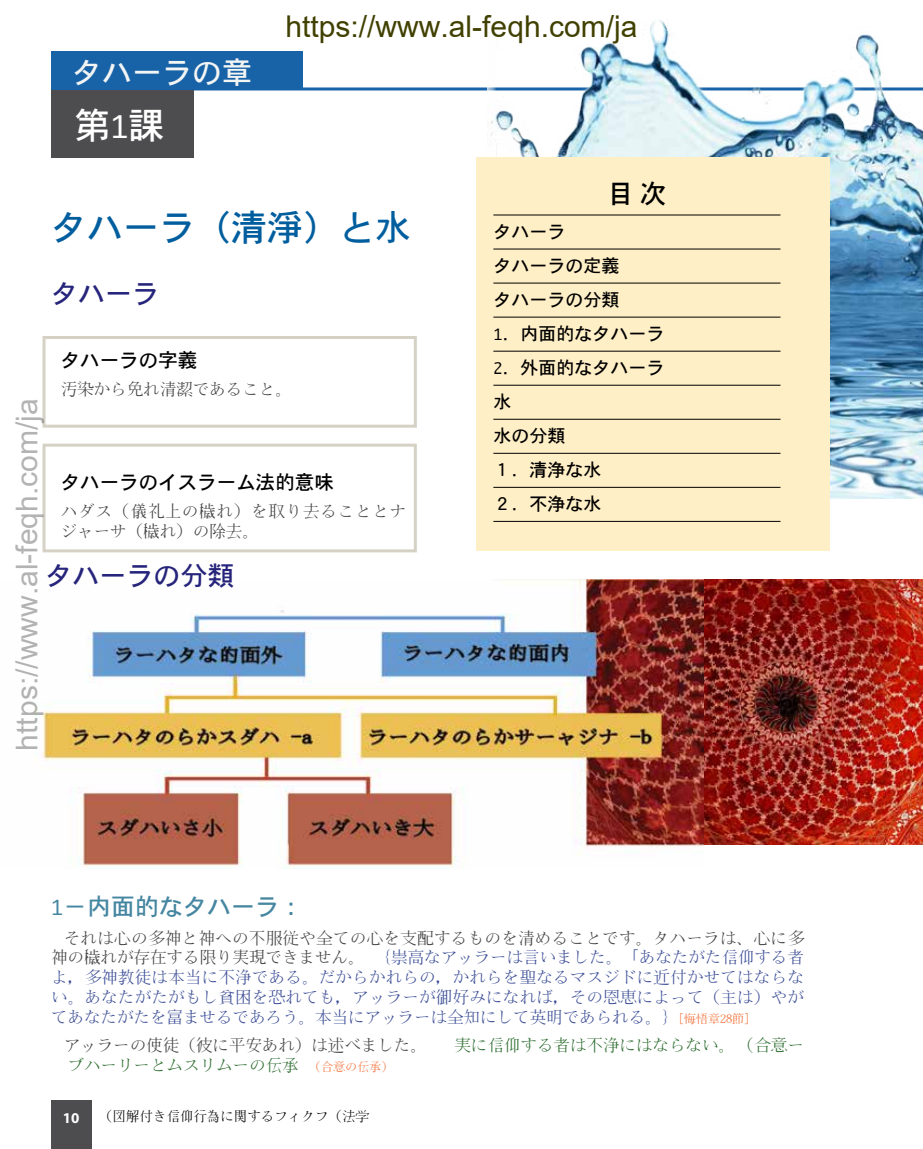
<style>
.page{position:relative;width:923px;height:1149px;background:#fff}
.page>*{position:absolute;margin:0;border:0;box-sizing:border-box;transform-origin:0 0}
.t1{font:36px "Apple osaka unicode";color:#005e9e}
.t2{font:36px "Apple osaka unicode";color:#fff}
.t3{font:30px "Arial";color:#404000}
.t4{font:30px "Arial";color:rgb(0 0 0/.3)}
.t5{font:30px "Apple osaka unicode";color:#f3f4f4}
.t6{font:27px "Apple osaka unicode";color:#26247b}
.t7{font:27px "Apple osaka unicode";color:#000}
.t8{font:24px "Apple osaka unicode";color:#4586a1}
.t9{font:19.5px "Apple osaka unicode";color:#000}
.t10{font:18px/34px "Apple osaka unicode";color:#000}
.t11{font:16.5px/19.8px "Kochi Mincho";color:#3b4d96;text-align:justify}
.t12{font:16.5px/19.8px "Kochi Mincho";color:#2d6d30}
.t13{font:16.5px/19.8px "Kochi Mincho";letter-spacing:.05em;color:#414042}
.t14{font:16.5px "Kochi Mincho";color:#414042}
.t15{font:700 15px "Myriad Pro";color:#fff}
.t16{font:13.5px "Kochi Mincho";color:#000}
.s1{color:#414042}
.s2{font-size:12px;color:#f36c31}
</style>
<div class="page">
<hr style="left:51px;top:87px;width:872px;height:3px;background:#1863a7">
<div style="left:51px;top:1100px;width:41px;height:48px;background:#4d4d4f"></div>
<div style="left:51px;top:51px;width:251px;height:39px;background:#1863a7"></div>
<div style="left:51px;top:90px;width:142px;height:68px;background:#4d4d4f"></div>
<div style="left:43px;top:336px;width:374px;height:91px;border:3px solid #d5d2c5"></div>
<img style="left:703px;top:579px;width:220px;height:265px">
<img style="left:487px;top:20px;width:436px;height:478px">
<div style="left:43px;top:443px;width:374px;height:109px;border:3px solid #d5d2c5"></div>
<img style="left:35px;top:579px;width:668px;height:288px">
<div style="left:476px;top:158px;width:353px;height:392px;background:#ffefc6"></div>
<hr style="left:493px;top:215px;width:287px;height:1px;background:#000">
<hr style="left:493px;top:249px;width:287px;height:1px;background:#000">
<hr style="left:493px;top:283px;width:287px;height:1px;background:#000">
<hr style="left:493px;top:317px;width:287px;height:1px;background:#000">
<hr style="left:493px;top:351px;width:287px;height:1px;background:#000">
<hr style="left:493px;top:385px;width:287px;height:1px;background:#000">
<hr style="left:493px;top:419px;width:287px;height:1px;background:#000">
<hr style="left:493px;top:453px;width:287px;height:1px;background:#000">
<hr style="left:493px;top:487px;width:287px;height:1px;background:#000">
<hr style="left:493px;top:521px;width:287px;height:1px;background:#000">
<h2 class="t5" style="left:72px;top:51px;width:181px">タハーラの章</h2>
<h1 class="t2" style="left:75px;top:100px;width:92px">第1課</h1>
<h2 class="t3" style="left:285px;top:6px;width:353px">https://www.al-feqh.com/ja</h2>
<h1 class="t1" style="left:51px;top:202px;width:362px">タハーラ（清淨）と水</h1>
<h3 class="t6" style="left:51px;top:274px;width:109px">タハーラ</h3>
<p class="t9" style="left:61px;top:346px;width:138px">タハーラの字義</p>
<p class="t14" style="left:61px;top:381px;width:233px">汚染から免れ清潔であること。</p>
<h2 class="t4" style="left:6px;top:750px;width:353px;rotate:-90deg">https://www.al-feqh.com/ja</h2>
<p class="t9" style="left:61px;top:468px;width:275px">タハーラのイスラーム法的意味</p>
<p class="t13" style="left:61px;top:501px;width:347px">ハダス（儀礼上の穢れ）を取り去ることとナジャーサ（穢れ）の除去。ê</p>
<h3 class="t6" style="left:46px;top:556px;width:191px">タハーラの分類</h3>
<h3 class="t7" style="left:607px;top:174px;width:61px">目次</h3>
<p class="t10" style="left:493px;top:214px;width:172px">タハーラ<br>タハーラの定義<br>タハーラの分類<br>1．内面的なタハーラ<br>2．外面的なタハーラ水<br>水の分類<br>１．清浄な水<br>２．不浄な水</p>
<h3 class="t8" style="left:51px;top:889px;width:253px">1－内面的なタハーラ：</h3>
<p class="t11" style="left:51px;top:927px;width:754px;text-indent:13px"><span class="s1">それは心の多神と神への不服従や全ての心を支配するものを清めることです。タハーラは、心に多神の穢れが存在する限り実現できません。</span> {崇高なアッラーは言いました。「あなたがた信仰する者よ，多神教徒は本当に不浄である。だからかれらの，かれらを聖なるマスジドに近付かせてはならない。あなたがたがもし貧困を恐れても，アッラーが御好みになれば，その恩恵によって（主は）やがてあなたがたを富ませるであろう。本当にアッラーは全知にして英明であられる。} <span class="s2">[悔悟章28節]</span></p>
<p class="t12" style="left:51px;top:1035px;width:754px;text-indent:13px"><span class="s1">アッラーの使徒（彼に平安あれ）は述べました。</span> ««実に信仰する者は不浄にはならない。 (合意ー　ブハーリーとムスリムーの伝承» <span class="s2">(合意の伝承)</span></p>
<p class="t15" style="left:63px;top:1107px;width:18px">10</p>
<p class="t16" style="left:99px;top:1108px;width:271px">）図解付き信仰行為に関するフィクフ（法学</p>
</div>
